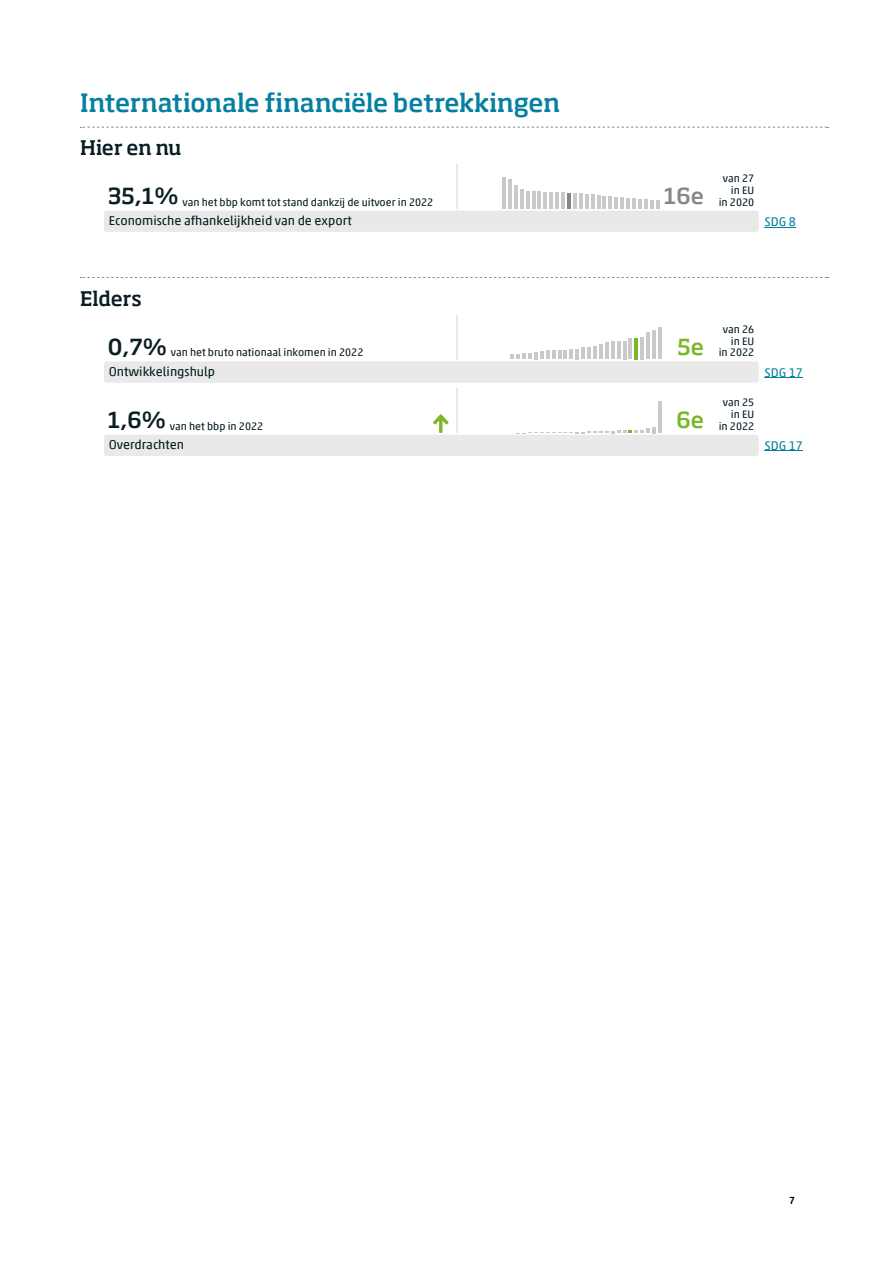
<style>
.page{position:relative;width:893px;height:1263px;background:#fff}
.page>*{position:absolute;margin:0;border:0;box-sizing:border-box;transform-origin:0 0}
.t1{font:500 24.75px "Soho W01";letter-spacing:-.01em;color:#0580a1}
.t2{font:500 21.6px "Soho W01";color:#79b729}
.t3{font:500 21.6px "Soho W01";color:#878787}
.t4{font:500 19.65px "Soho W01";letter-spacing:-.005em;color:#091d23}
.t5{font:12.75px "Akko W01";color:#091d23}
.t6{font:12.6px "Akko W01";color:#0580a1}
.t7{font:10.8px/11.9px "Akko W01";color:#091d23;text-align:right}
.t8{font:500 10.5px "Akko Pro";color:#000}
.s1{font-family:"Soho W01";font-weight:500;font-size:21.6px}
</style>
<div class="page">
<svg style="left:81px;top:127px;width:747px;height:1px"></svg>
<svg style="left:81px;top:277px;width:747px;height:1px"></svg>
<div style="left:104px;top:211px;width:655px;height:21px;background:#e9e9e9;border-radius:3px"></div>
<hr style="left:456px;top:165px;width:1px;height:44px;background:#e9e9e9">
<svg style="left:650px;top:200px;width:9px;height:9px"></svg>
<hr style="left:644px;top:199px;width:4px;height:10px;background:#c9c9c9">
<hr style="left:638px;top:199px;width:4px;height:10px;background:#c9c9c9">
<hr style="left:632px;top:199px;width:4px;height:10px;background:#c9c9c9">
<hr style="left:626px;top:198px;width:4px;height:11px;background:#c9c9c9">
<hr style="left:620px;top:197px;width:4px;height:12px;background:#c9c9c9">
<hr style="left:614px;top:197px;width:4px;height:12px;background:#c9c9c9">
<hr style="left:608px;top:197px;width:4px;height:12px;background:#c9c9c9">
<hr style="left:602px;top:196px;width:4px;height:13px;background:#c9c9c9">
<svg style="left:597px;top:195px;width:3px;height:14px"></svg>
<hr style="left:591px;top:195px;width:4px;height:14px;background:#c9c9c9">
<hr style="left:585px;top:194px;width:4px;height:15px;background:#c9c9c9">
<hr style="left:579px;top:193px;width:4px;height:16px;background:#c9c9c9">
<hr style="left:573px;top:193px;width:4px;height:16px;background:#c9c9c9">
<hr style="left:567px;top:193px;width:4px;height:16px;background:#878787">
<hr style="left:561px;top:192px;width:4px;height:17px;background:#c9c9c9">
<hr style="left:555px;top:192px;width:4px;height:17px;background:#c9c9c9">
<hr style="left:549px;top:192px;width:4px;height:17px;background:#c9c9c9">
<hr style="left:543px;top:192px;width:4px;height:17px;background:#c9c9c9">
<hr style="left:537px;top:191px;width:4px;height:18px;background:#c9c9c9">
<hr style="left:532px;top:191px;width:3px;height:18px;background:#c9c9c9">
<hr style="left:526px;top:191px;width:4px;height:18px;background:#c9c9c9">
<hr style="left:520px;top:189px;width:4px;height:20px;background:#c9c9c9">
<hr style="left:514px;top:185px;width:4px;height:24px;background:#c9c9c9">
<hr style="left:508px;top:179px;width:4px;height:30px;background:#c9c9c9">
<hr style="left:502px;top:177px;width:4px;height:32px;background:#c9c9c9">
<hr style="left:765px;top:227px;width:31px;height:1px;background:#0580a1">
<div style="left:104px;top:361px;width:655px;height:22px;background:#e9e9e9;border-radius:3px"></div>
<hr style="left:456px;top:315px;width:1px;height:44px;background:#e9e9e9">
<hr style="left:658px;top:328px;width:3px;height:31px;background:#c9c9c9">
<hr style="left:652px;top:331px;width:4px;height:28px;background:#c9c9c9">
<hr style="left:646px;top:333px;width:4px;height:26px;background:#c9c9c9">
<hr style="left:640px;top:337px;width:4px;height:22px;background:#c9c9c9">
<hr style="left:634px;top:338px;width:4px;height:21px;background:#79b729">
<hr style="left:628px;top:339px;width:4px;height:20px;background:#c9c9c9">
<svg style="left:623px;top:341px;width:3px;height:18px"></svg>
<hr style="left:617px;top:341px;width:4px;height:18px;background:#c9c9c9">
<hr style="left:611px;top:342px;width:4px;height:17px;background:#c9c9c9">
<hr style="left:605px;top:343px;width:4px;height:16px;background:#c9c9c9">
<hr style="left:599px;top:345px;width:4px;height:14px;background:#c9c9c9">
<hr style="left:593px;top:347px;width:4px;height:12px;background:#c9c9c9">
<hr style="left:587px;top:348px;width:4px;height:11px;background:#c9c9c9">
<hr style="left:581px;top:348px;width:4px;height:11px;background:#c9c9c9">
<hr style="left:575px;top:349px;width:4px;height:10px;background:#c9c9c9">
<svg style="left:510px;top:350px;width:63px;height:9px"></svg>
<hr style="left:765px;top:377px;width:38px;height:1px;background:#0580a1">
<div style="left:104px;top:435px;width:655px;height:21px;background:#e9e9e9;border-radius:3px"></div>
<hr style="left:456px;top:389px;width:1px;height:44px;background:#e9e9e9">
<svg style="left:433px;top:414px;width:16px;height:18px"></svg>
<hr style="left:658px;top:402px;width:3px;height:31px;background:#c9c9c9">
<svg style="left:522px;top:427px;width:134px;height:7px"></svg>
<hr style="left:765px;top:450px;width:38px;height:1px;background:#0580a1">
<h1 class="t1" style="left:80px;top:87px;width:481px">Internationale financiële betrekkingen</h1>
<h3 class="t4" style="left:80px;top:135px;width:103px">Hier en nu</h3>
<p class="t7" style="left:108px;top:196px;width:327px"><span class="s1">35,1%</span> van het bbp komt tot stand dankzij de uitvoer in 2022</p>
<h2 class="t3" style="left:664px;top:182px;width:42px">16e</h2>
<p class="t7" style="left:719px;top:172px;width:37px">van 27 in EU<br>in 2020</p>
<p class="t5" style="left:109px;top:213px;width:244px">Economische afhankelijkheid van de export</p>
<p class="t6" style="left:764px;top:214px;width:33px">SDG 8</p>
<h3 class="t4" style="left:80px;top:286px;width:63px">Elders</h3>
<p class="t7" style="left:108px;top:347px;width:257px"><span class="s1">0,7%</span> van het bruto nationaal inkomen in 2022</p>
<h2 class="t2" style="left:677px;top:333px;width:28px">5e</h2>
<p class="t7" style="left:719px;top:323px;width:37px">van 26 in EU<br>in 2022</p>
<p class="t5" style="left:109px;top:363px;width:108px">Ontwikkelingshulp</p>
<p class="t6" style="left:764px;top:365px;width:40px">SDG 17</p>
<p class="t7" style="left:108px;top:420px;width:157px"><span class="s1">1,6%</span> van het bbp in 2022</p>
<h2 class="t2" style="left:676px;top:406px;width:29px">6e</h2>
<p class="t7" style="left:719px;top:396px;width:37px">van 25 in EU<br>in 2022</p>
<p class="t5" style="left:109px;top:437px;width:77px">Overdrachten</p>
<p class="t6" style="left:764px;top:438px;width:40px">SDG 17</p>
<p class="t8" style="left:789px;top:1194px;width:7px">7</p>
</div>
